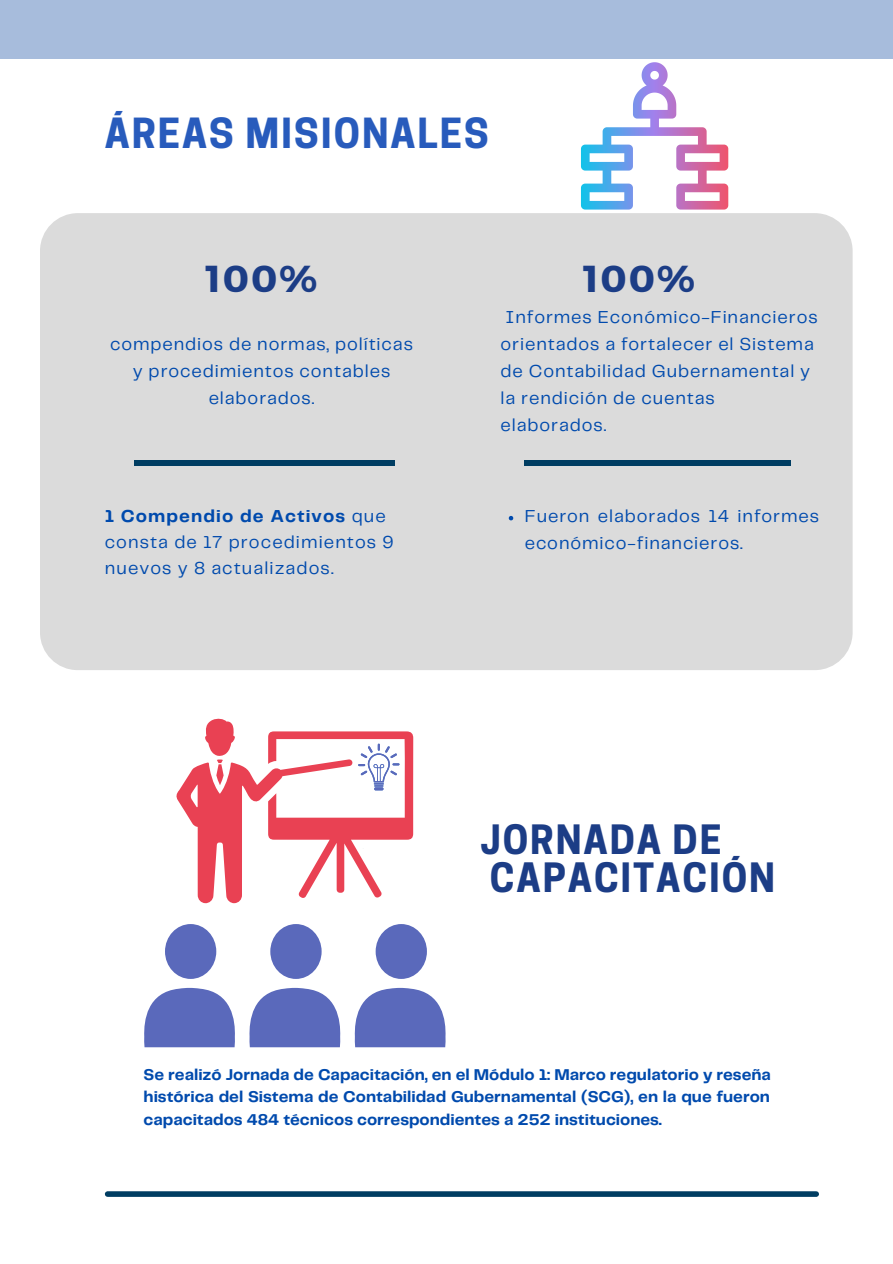
<style>
.page{position:relative;width:893px;height:1264px;background:#fff}
.page>*{position:absolute;margin:0;border:0;box-sizing:border-box;transform-origin:0 0}
.t1{font:700 39px "Cooper Hewitt";letter-spacing:.05em;color:#285bbc}
.t2{font:700 37.95px/38.2px "Cooper Hewitt";letter-spacing:.05em;color:#1c3d86}
.t3{font:700 37.5px "Montserrat";letter-spacing:.05em;color:#1c3d86}
.t4{font:18px/27px "Telegraf";letter-spacing:.05em;color:#004aad}
.t5{font:700 16.2px/22.5px "Telegraf";color:#004aad;text-align:justify}
.s1{font-weight:700}
</style>
<div class="page">
<div style="left:0;top:0;width:892px;height:58px;background:#a7bcdc"></div>
<div style="left:108px;top:1191px;width:708px;height:5px;background:#003d62"></div>
<div style="left:40px;top:213px;width:812px;height:457px;background:#dbdbdb;border-radius:38px"></div>
<div style="left:134px;top:460px;width:261px;height:6px;background:#003d62"></div>
<div style="left:524px;top:460px;width:266px;height:6px;background:#003d62"></div>
<svg style="left:249px;top:987px;width:92px;height:60px;background:#7380c5"></svg>
<div style="left:270px;top:924px;width:51px;height:54px;background:#5a69bb;border-radius:50%"></div>
<svg style="left:144px;top:987px;width:91px;height:60px;background:#717ec4"></svg>
<div style="left:165px;top:924px;width:51px;height:54px;background:#5a69bb;border-radius:50%"></div>
<svg style="left:354px;top:987px;width:92px;height:60px;background:#7380c5"></svg>
<div style="left:375px;top:924px;width:52px;height:54px;background:#5a69bb;border-radius:50%"></div>
<svg style="left:176px;top:718px;width:237px;height:185px"></svg>
<svg style="left:581px;top:62px;width:147px;height:147px"></svg>
<svg style="left:508px;top:516px;width:5px;height:4px"></svg>
<h1 class="t1" style="left:105px;top:119px;width:385px">ÁREAS MISIONALES</h1>
<h3 class="t3" style="left:205px;top:254px;width:114px">100%</h3>
<p class="t4" style="left:110px;top:331px;width:304px;text-align:center">compendios de normas, políticas y procedimientos contables elaborados.</p>
<p class="t4" style="left:105px;top:504px;width:290px;line-height:25.8px"><span class="s1">1 Compendio de Activos</span> que consta de 17 procedimientos 9 nuevos y 8 actualizados.</p>
<h3 class="t3" style="left:583px;top:254px;width:114px">100%</h3>
<p class="t4" style="left:500px;top:304px;width:318px">Informes Económico-Financieros orientados a fortalecer el Sistema de Contabilidad Gubernamental y la rendición de cuentas elaborados.</p>
<p class="t4" style="left:524px;top:503px;width:296px">Fueron elaborados 14 informes económico-financieros.</p>
<h2 class="t2" style="left:480px;top:825px;width:296px">JORNADA DE<br>CAPACITACIÓN</h2>
<p class="t5" style="left:144px;top:1063px;width:629px">Se realizó Jornada de Capacitación, en el Módulo 1: Marco regulatorio y reseña histórica del Sistema de Contabilidad Gubernamental (SCG), en la que fueron capacitados 484 técnicos correspondientes a 252 instituciones.</p>
</div>
